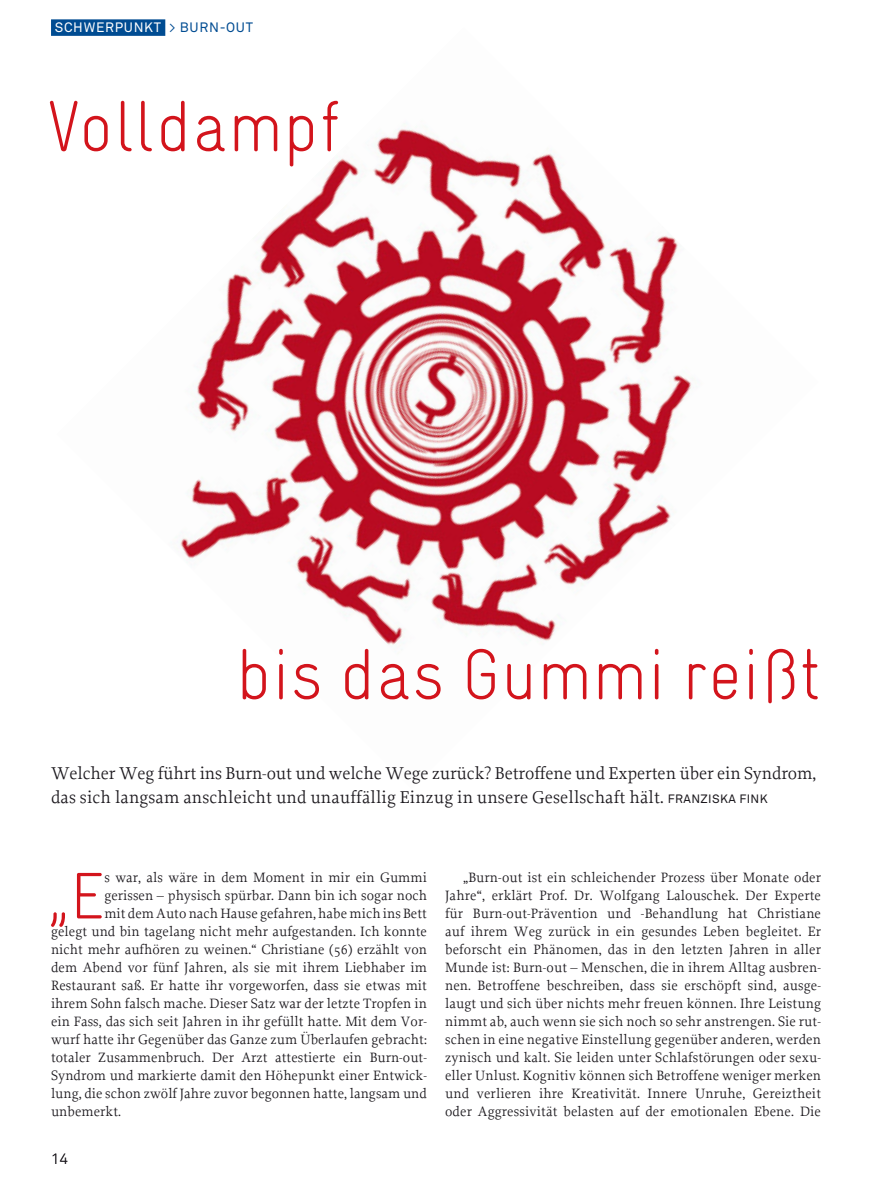
<style>
.page{position:relative;width:893px;height:1191px;background:#fff}
.page>*{position:absolute;margin:0;border:0;box-sizing:border-box;transform-origin:0 0}
.t1{font:300 condensed 72px "Gravur";letter-spacing:.01em;color:#d3141c}
.t2{font:300 condensed 65.85px "Gravur";color:#d3141c}
.t3{font:18px/24px "Proforma";letter-spacing:-.005em;color:#1a171c}
.t4{font:15px "Akkurat Light Pro";color:#1a171c}
.t5{font:14.25px/18px "Proforma";letter-spacing:.005em;color:#1a171c;text-align:justify}
.t6{font:13.5px "Akkurat Pro";letter-spacing:.05em;color:#fff}
.s1{color:#004c92}
.s2{font-family:"Akkurat Pro";font-size:12px}
</style>
<div class="page">
<div style="left:51px;top:19px;width:114px;height:17px;background:#004c92"></div>
<img style="left:56px;top:27px;width:636px;height:618px">
<p class="t6" style="left:55px;top:23px;width:200px">SCHWERPUNKT <span class="s1">&gt; BURN-OUT</span></p>
<h1 class="t1" style="left:46px;top:99px;width:295px">Volldampf</h1>
<h1 class="t1" style="left:235px;top:648px;width:587px">bis das Gummi reißt</h1>
<p class="t3" style="left:51px;top:763px;width:766px">Welcher Weg führt ins Burn-out und welche Wege zurück? Betroffene und Experten über ein Syndrom, das sich langsam anschleicht und unauffällig Einzug in unsere Gesellschaft hält. <span class="s2">FRANZISKA FINK</span></p>
<h2 class="t2" style="left:48px;top:871px;width:58px">„E</h2>
<p class="t5" style="left:104px;top:870px;width:324px">s war, als wäre in dem Moment in mir ein Gummi</p>
<p class="t5" style="left:104px;top:888px;width:324px">gerissen – physisch spürbar. Dann bin ich sogar noch</p>
<p class="t5" style="left:104px;top:906px;width:324px">mit dem Auto nach Hause gefahren, habe mich ins Bett</p>
<p class="t5" style="left:51px;top:924px;width:377px">gelegt und bin tagelang nicht mehr aufgestanden. Ich konnte</p>
<p class="t5" style="left:51px;top:942px;width:377px">nicht mehr aufhören zu weinen.“ Christiane (56) erzählt von</p>
<p class="t5" style="left:51px;top:960px;width:377px">dem Abend vor fünf Jahren, als sie mit ihrem Liebhaber im</p>
<p class="t5" style="left:51px;top:978px;width:377px">Restaurant saß. Er hatte ihr vorgeworfen, dass sie etwas mit</p>
<p class="t5" style="left:51px;top:996px;width:377px">ihrem Sohn falsch mache. Dieser Satz war der letzte Tropfen in</p>
<p class="t5" style="left:51px;top:1014px;width:377px">ein Fass, das sich seit Jahren in ihr gefüllt hatte. Mit dem Vor-</p>
<p class="t5" style="left:51px;top:1032px;width:377px">wurf hatte ihr Gegenüber das Ganze zum Überlaufen gebracht:</p>
<p class="t5" style="left:51px;top:1050px;width:377px">totaler Zusammenbruch. Der Arzt attestierte ein Burn-out-</p>
<p class="t5" style="left:51px;top:1068px;width:377px">Syndrom und markierte damit den Höhepunkt einer Entwick-</p>
<p class="t5" style="left:51px;top:1086px;width:377px">lung, die schon zwölf Jahre zuvor begonnen hatte, langsam und</p>
<p class="t5" style="left:51px;top:1104px;width:72px">unbemerkt.</p>
<p class="t4" style="left:51px;top:1153px;width:19px">14</p>
<p class="t5" style="left:445px;top:870px;width:377px;text-indent:18px">„Burn-out ist ein schleichender Prozess über Monate oder Jahre“, erklärt Prof. Dr. Wolfgang Lalouschek. Der Experte für Burn-out-Prävention und -Behandlung hat Christiane auf ihrem Weg zurück in ein gesundes Leben begleitet. Er beforscht ein Phänomen, das in den letzten Jahren in aller Munde ist: Burn-out – Menschen, die in ihrem Alltag ausbren&shy;nen. Betroffene beschreiben, dass sie erschöpft sind, ausge&shy;laugt und sich über nichts mehr freuen können. Ihre Leistung nimmt ab, auch wenn sie sich noch so sehr anstrengen. Sie rut&shy;schen in eine negative Einstellung gegenüber anderen, werden zynisch und kalt. Sie leiden unter Schlafstörungen oder sexu&shy;eller Unlust. Kognitiv können sich Betroffene weniger merken und verlieren ihre Kreativität. Innere Unruhe, Gereiztheit oder Aggressivität belasten auf der emotionalen Ebene. Die</p>
</div>
